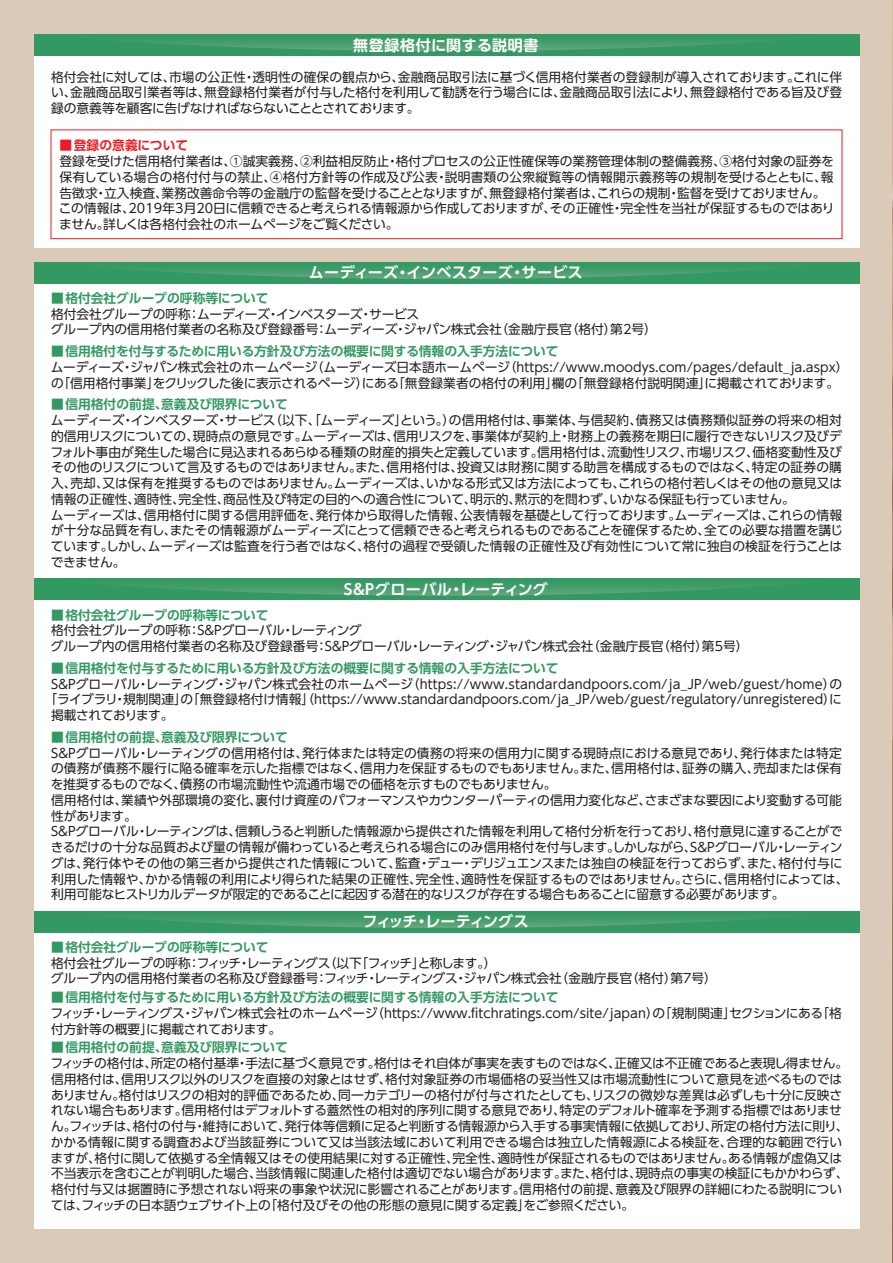
<style>
.page{position:relative;width:893px;height:1263px;background:#dccab9}
.page>*{position:absolute;margin:0;border:0;box-sizing:border-box;transform-origin:0 0}
.t1{font:15px "UD Shin Go Pro De Bold 90 pv RKSJ H";letter-spacing:.02em;color:#fff}
.t2{font:15px "UD Shin Go Pro De Bold 90 pv RKSJ H";letter-spacing:-.065em;color:#fff}
.t3{font:15px "UD Shin Go Pro De Bold 90 pv RKSJ H";letter-spacing:.04em;color:#fff}
.t4{font:12.75px/15.8px "UD Shin Go Pro Regular 90 pv RKSJ H";letter-spacing:-.005em;color:#231f20}
.t5{font:12.75px "UD Shin Go Pro De Bold 90 pv RKSJ H";color:#339963}
.t6{font:12.75px "UD Shin Go Pro Regular 90 pv RKSJ H";letter-spacing:.015em;color:#231f20}
.t7{font:12.75px "UD Shin Go Pro Regular 90 pv RKSJ H";letter-spacing:-.035em;color:#231f20}
.t8{font:12.75px "UD Shin Go Pro De Bold 90 pv RKSJ H";color:#ed1c24}
</style>
<div class="page">
<img style="left:892px;top:740px;width:1px;height:523px">
<img style="left:892px;top:0;width:1px;height:740px">
<div style="left:34px;top:262px;width:825px;height:966px;background:#fff"></div>
<div style="left:34px;top:911px;width:825px;height:21px;background:#339963"></div>
<div style="left:34px;top:579px;width:825px;height:21px;background:#339963"></div>
<div style="left:34px;top:262px;width:825px;height:21px;background:#339963"></div>
<svg style="left:123px;top:268px;width:647px;height:11px"></svg>
<svg style="left:125px;top:585px;width:643px;height:11px"></svg>
<svg style="left:123px;top:917px;width:647px;height:11px"></svg>
<div style="left:34px;top:34px;width:825px;height:214px;background:#fff"></div>
<div style="left:51px;top:130px;width:791px;height:109px;border:1px solid #ed1c24"></div>
<div style="left:34px;top:34px;width:825px;height:21px;background:#339963"></div>
<svg style="left:122px;top:40px;width:650px;height:11px"></svg>
<p class="t3" style="left:353px;top:39px;width:187px">無登録格付に関する説明書</p>
<p class="t4" style="left:51px;top:71px;width:792px;text-align:justify">格付会社に対しては、市場の公正性・透明性の確保の観点から、金融商品取引法に基づく信用格付業者の登録制が導入されております。これに伴い、金融商品取引業者等は、無登録格付業者が付与した格付を利用して勧誘を行う場合には、金融商品取引法により、無登録格付である旨及び登録の意義等を顧客に告げなければならないこととされております。</p>
<p class="t8" style="left:60px;top:141px;width:130px">■登録の意義について</p>
<p class="t4" style="left:59px;top:155px;width:777px">登録を受けた信用格付業者は、①誠実義務、②利益相反防止・格付プロセスの公正性確保等の業務管理体制の整備義務、③格付対象の証券を保有している場合の格付付与の禁止、④格付方針等の作成及び公表・説明書類の公衆縦覧等の情報開示義務等の規制を受けるとともに、報告徴求・立入検査、業務改善命令等の金融庁の監督を受けることとなりますが、無登録格付業者は、これらの規制・監督を受けておりません。この情報は、2019年3月20日に信頼できると考えられる情報源から作成しておりますが、その正確性・完全性を当社が保証するものではありません。詳しくは各格付会社のホームページをご覧ください。</p>
<p class="t5" style="left:51px;top:293px;width:219px">■格付会社グループの呼称等について</p>
<p class="t1" style="left:309px;top:267px;width:276px">ムーディーズ・インベスターズ・サービス</p>
<p class="t4" style="left:51px;top:308px;width:608px">格付会社グループの呼称：ムーディーズ・インベスターズ・サービス<br>グループ内の信用格付業者の名称及び登録番号：ムーディーズ・ジャパン株式会社（金融庁長官（格付）第2号）</p>
<p class="t4" style="left:51px;top:361px;width:799px">ムーディーズ・ジャパン株式会社のホームページ（ムーディーズ日本語ホームページ（https://www.moodys.com/pages/default_ja.aspx）の「信用格付事業」をクリックした後に表示されるページ）にある「無登録業者の格付の利用」欄の「無登録格付説明関連」に掲載されております。</p>
<p class="t4" style="left:50px;top:414px;width:794px">ムーディーズ・インベスターズ・サービス（以下、「ムーディーズ」という。）の信用格付は、事業体、与信契約、債務又は債務類似証券の将来の相対的信用リスクについての、現時点の意見です。ムーディーズは、信用リスクを、事業体が契約上・財務上の義務を期日に履行できないリスク及びデフォルト事由が発生した場合に見込まれるあらゆる種類の財産的損失と定義しています。信用格付は、流動性リスク、市場リスク、価格変動性及びその他のリスクについて言及するものではありません。また、信用格付は、投資又は財務に関する助言を構成するものではなく、特定の証券の購入、売却、又は保有を推奨するものではありません。ムーディーズは、いかなる形式又は方法によっても、これらの格付若しくはその他の意見又は情報の正確性、適時性、完全性、商品性及び特定の目的への適合性について、明示的、黙示的を問わず、いかなる保証も行っていません。<br>ムーディーズは、信用格付に関する信用評価を、発行体から取得した情報、公表情報を基礎として行っております。ムーディーズは、これらの情報が十分な品質を有し、またその情報源がムーディーズにとって信頼できると考えられるものであることを確保するため、全ての必要な措置を講じています。しかし、ムーディーズは監査を行う者ではなく、格付の過程で受領した情報の正確性及び有効性について常に独自の検証を行うことはできません。</p>
<p class="t5" style="left:51px;top:346px;width:509px">■信用格付を付与するために用いる方針及び方法の概要に関する情報の入手方法について</p>
<p class="t5" style="left:51px;top:400px;width:238px">■信用格付の前提、意義及び限界について</p>
<p class="t5" style="left:51px;top:610px;width:219px">■格付会社グループの呼称等について</p>
<p class="t1" style="left:344px;top:584px;width:206px">S&amp;Pグローバル・レーティング</p>
<p class="t4" style="left:51px;top:624px;width:699px">格付会社グループの呼称：S&amp;Pグローバル・レーティング<br>グループ内の信用格付業者の名称及び登録番号：S＆Pグローバル・レーティング・ジャパン株式会社（金融庁長官（格付）第5号）</p>
<p class="t6" style="left:51px;top:679px;width:793px">S＆Pグローバル・レーティング・ジャパン株式会社のホームページ（https://www.standardandpoors.com/ja_JP/web/guest/home）の</p>
<p class="t4" style="left:45px;top:693px;width:799px">「ライブラリ・規制関連」の「無登録格付け情報」（https://www.standardandpoors.com/ja_JP/web/guest/regulatory/unregistered）に</p>
<p class="t7" style="left:51px;top:711px;width:124px">掲載されております。</p>
<p class="t4" style="left:51px;top:747px;width:799px">S&amp;Pグローバル・レーティングの信用格付は、発行体または特定の債務の将来の信用力に関する現時点における意見であり、発行体または特定の債務が債務不履行に陥る確率を示した指標ではなく、信用力を保証するものでもありません。また、信用格付は、証券の購入、売却または保有を推奨するものでなく、債務の市場流動性や流通市場での価格を示すものでもありません。<br>信用格付は、業績や外部環境の変化、裏付け資産のパフォーマンスやカウンターパーティの信用力変化など、さまざまな要因により変動する可能性があります。<br>S&amp;Pグローバル・レーティングは、信頼しうると判断した情報源から提供された情報を利用して格付分析を行っており、格付意見に達することができるだけの十分な品質および量の情報が備わっていると考えられる場合にのみ信用格付を付与します。しかしながら、S&amp;Pグローバル・レーティングは、発行体やその他の第三者から提供された情報について、監査・デュー・デリジュエンスまたは独自の検証を行っておらず、また、格付付与に利用した情報や、かかる情報の利用により得られた結果の正確性、完全性、適時性を保証するものではありません。さらに、信用格付によっては、利用可能なヒストリカルデータが限定的であることに起因する潜在的なリスクが存在する場合もあることに留意する必要があります。</p>
<p class="t5" style="left:51px;top:663px;width:509px">■信用格付を付与するために用いる方針及び方法の概要に関する情報の入手方法について</p>
<p class="t5" style="left:51px;top:732px;width:238px">■信用格付の前提、意義及び限界について</p>
<p class="t2" style="left:362px;top:916px;width:168px">フィッチ・レーティングス</p>
<p class="t5" style="left:51px;top:942px;width:219px">■格付会社グループの呼称等について</p>
<p class="t5" style="left:51px;top:992px;width:509px">■信用格付を付与するために用いる方針及び方法の概要に関する情報の入手方法について</p>
<p class="t5" style="left:51px;top:1043px;width:238px">■信用格付の前提、意義及び限界について</p>
<p class="t4" style="left:51px;top:957px;width:668px">格付会社グループの呼称：フィッチ・レーティングス（以下「フィッチ」と称します。）<br>グループ内の信用格付業者の名称及び登録番号：フィッチ・レーティングス・ジャパン株式会社（金融庁長官（格付）第7号）</p>
<p class="t4" style="left:50px;top:1007px;width:793px">フィッチ・レーティングス・ジャパン株式会社のホームページ（https://www.fitchratings.com/site/japan）の「規制関連」セクションにある「格付方針等の概要」に掲載されております。</p>
<p class="t4" style="left:50px;top:1057px;width:799px">フィッチの格付は、所定の格付基準・手法に基づく意見です。格付はそれ自体が事実を表すものではなく、正確又は不正確であると表現し得ません。信用格付は、信用リスク以外のリスクを直接の対象とはせず、格付対象証券の市場価格の妥当性又は市場流動性について意見を述べるものではありません。格付はリスクの相対的評価であるため、同一カテゴリーの格付が付与されたとしても、リスクの微妙な差異は必ずしも十分に反映されない場合もあります。信用格付はデフォルトする蓋然性の相対的序列に関する意見であり、特定のデフォルト確率を予測する指標ではありません。フィッチは、格付の付与・維持において、発行体等信頼に足ると判断する情報源から入手する事実情報に依拠しており、所定の格付方法に則り、かかる情報に関する調査および当該証券について又は当該法域において利用できる場合は独立した情報源による検証を、合理的な範囲で行いますが、格付に関して依拠する全情報又はその使用結果に対する正確性、完全性、適時性が保証されるものではありません。ある情報が虚偽又は不当表示を含むことが判明した場合、当該情報に関連した格付は適切でない場合があります。また、格付は、現時点の事実の検証にもかかわらず、格付付与又は据置時に予想されない将来の事象や状況に影響されることがあります。信用格付の前提、意義及び限界の詳細にわたる説明については、フィッチの日本語ウェブサイト上の「格付及びその他の形態の意見に関する定義」をご参照ください。</p>
</div>
